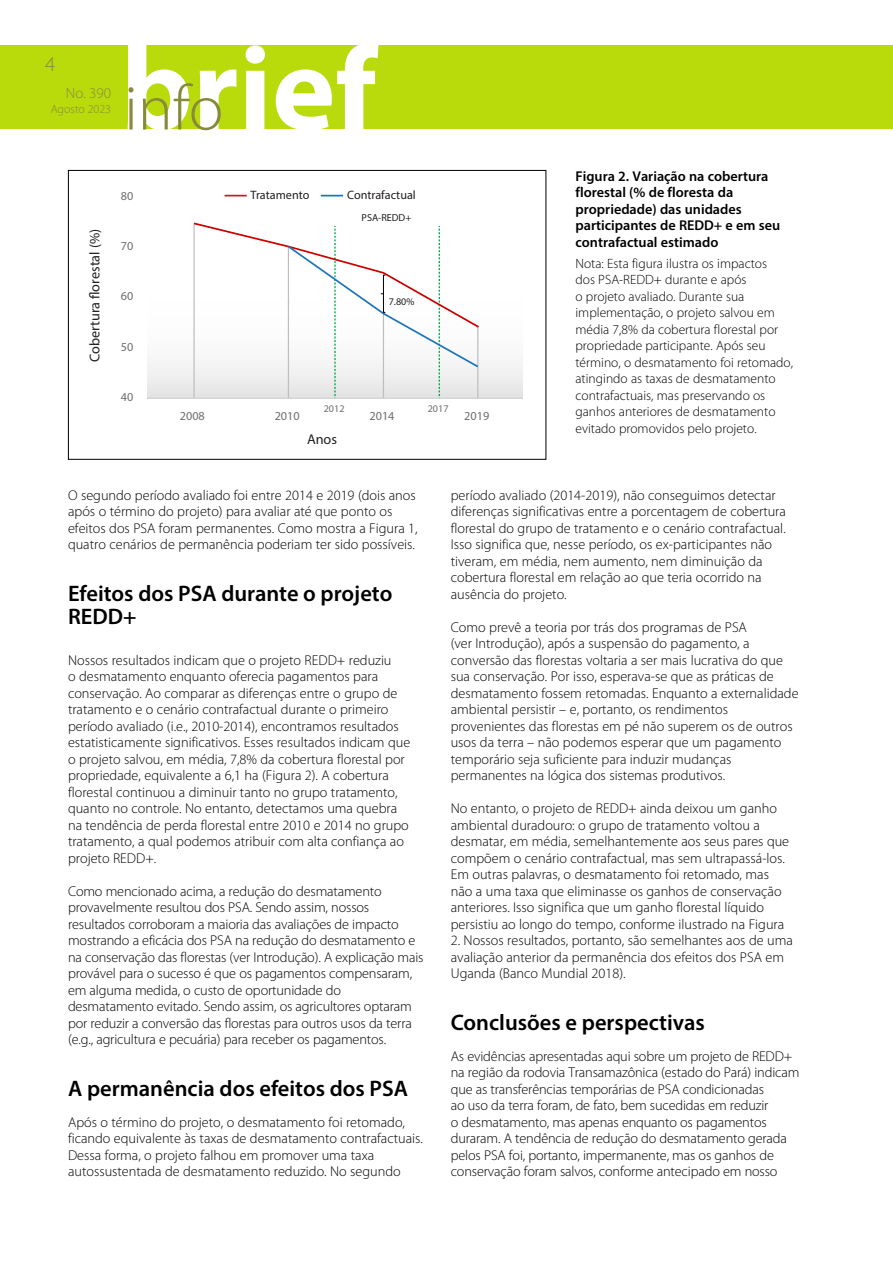
<style>
.page{position:relative;width:893px;height:1263px;background:#fff}
.page>*{position:absolute;margin:0;border:0;box-sizing:border-box;transform-origin:0 0}
.t1{font:600 22.5px/22.5px "Myriad Pro";color:#000}
.t2{font:300 21px "Myriad Pro";color:#878a3b}
.t3{font:300 15px "Myriad Pro";color:#878a3b}
.t4{font:300 14.25px/16.5px "Myriad Pro";color:#000}
.t5{font:600 14.25px/16.5px "Myriad Pro";color:#000}
.t6{font:14.25px "Myriad Pro";color:#231f20}
.t7{font:300 13.5px/16.5px "Myriad Pro";color:#000}
.t8{font:12.15px "Myriad Pro";color:#6d6e71}
.t9{font:12.15px "Myriad Pro";color:#231f20}
.t10{font:300 12px "Myriad Pro";color:#878a3b}
.t11{font:10.2px "Myriad Pro";color:#231f20}
.t12{font:10.2px "Myriad Pro";color:#6d6e71}
</style>
<div class="page">
<div style="left:0;top:45px;width:893px;height:84px;background:#b9db0c"></div>
<svg style="left:128px;top:45px;width:250px;height:85px"></svg>
<div style="left:147px;top:209px;width:376px;height:189px;background:linear-gradient(to bottom,#fff,#f1f0f0)"></div>
<hr style="left:147px;top:398px;width:376px;height:1px;background:#d1d3d4">
<svg style="left:321px;top:195px;width:22px;height:1px"></svg>
<svg style="left:225px;top:195px;width:22px;height:1px"></svg>
<svg style="left:192px;top:221px;width:289px;height:178px"></svg>
<div style="left:383px;top:275px;width:3px;height:38px;border:1px solid #000"></div>
<div style="left:68px;top:170px;width:478px;height:290px;border:1px solid #000"></div>
<h2 class="t2" style="left:45px;top:53px;width:12px">4</h2>
<p class="t3" style="left:66px;top:85px;width:47px">No. 390</p>
<p class="t10" style="left:51px;top:103px;width:62px">Agosto 2023</p>
<p class="t3" style="left:73px;top:85px;width:32px">No. 2</p>
<p class="t6" style="left:86px;top:362px;width:134px;rotate:-90deg">Cobertura orestal (%)</p>
<p class="t8" style="left:121px;top:188px;width:14px">80</p>
<p class="t8" style="left:121px;top:238px;width:14px">70</p>
<p class="t8" style="left:121px;top:289px;width:14px">60</p>
<p class="t8" style="left:121px;top:339px;width:14px">50</p>
<p class="t8" style="left:121px;top:390px;width:14px">40</p>
<p class="t9" style="left:251px;top:188px;width:60px">Tratamento</p>
<p class="t9" style="left:347px;top:188px;width:70px">Contrafactual</p>
<p class="t11" style="left:362px;top:212px;width:51px">PSA-REDD+</p>
<p class="t11" style="left:389px;top:295px;width:27px">7.80%</p>
<p class="t12" style="left:324px;top:402px;width:22px">2012</p>
<p class="t12" style="left:428px;top:402px;width:22px">2017</p>
<p class="t8" style="left:369px;top:408px;width:27px">2014</p>
<p class="t8" style="left:180px;top:408px;width:27px">2008</p>
<p class="t8" style="left:464px;top:408px;width:27px">2019</p>
<p class="t8" style="left:275px;top:408px;width:27px">2010</p>
<p class="t6" style="left:307px;top:430px;width:32px">Anos</p>
<p class="t5" style="left:575px;top:167px;width:206px">Figura 2. Variação na cobertura florestal (% de floresta da propriedade) das unidades participantes de REDD+ e em seu contrafactual estimado</p>
<p class="t7" style="left:575px;top:255px;width:219px">Nota: Esta figura ilustra os impactos<br>dos PSA-REDD+ durante e após<br>o projeto avaliado. Durante sua implementação, o projeto salvou em média 7,8% da cobertura florestal por propriedade participante. Após seu término, o desmatamento foi retomado, atingindo as taxas de desmatamento contrafactuais, mas preservando os ganhos anteriores de desmatamento evitado promovidos pelo projeto.</p>
<p class="t4" style="left:68px;top:487px;width:351px">O segundo período avaliado foi entre 2014 e 2019 (dois anos após o término do projeto) para avaliar até que ponto os efeitos dos PSA foram permanentes. Como mostra a Figura 1, quatro cenários de permanência poderiam ter sido possíveis.</p>
<h1 class="t1" style="left:68px;top:582px;width:326px">Efeitos dos PSA durante o projeto<br>REDD+</h1>
<p class="t4" style="left:68px;top:652px;width:344px">Nossos resultados indicam que o projeto REDD+ reduziu<br>o desmatamento enquanto oferecia pagamentos para conservação. Ao comparar as diferenças entre o grupo de tratamento e o cenário contrafactual durante o primeiro período avaliado (i.e., 2010-2014), encontramos resultados estatisticamente significativos. Esses resultados indicam que o projeto salvou, em média, 7,8% da cobertura florestal por propriedade, equivalente a 6,1 ha (Figura 2). A cobertura florestal continuou a diminuir tanto no grupo tratamento, quanto no controle. No entanto, detectamos uma quebra na tendência de perda florestal entre 2010 e 2014 no grupo tratamento, a qual podemos atribuir com alta confiança ao projeto REDD+.</p>
<p class="t4" style="left:68px;top:883px;width:357px">Como mencionado acima, a redução do desmatamento provavelmente resultou dos PSA. Sendo assim, nossos resultados corroboram a maioria das avaliações de impacto mostrando a eficácia dos PSA na redução do desmatamento e na conservação das florestas (ver Introdução). A explicação mais provável para o sucesso é que os pagamentos compensaram, em alguma medida, o custo de oportunidade do desmatamento evitado. Sendo assim, os agricultores optaram por reduzir a conversão das florestas para outros usos da terra (e.g., agricultura e pecuária) para receber os pagamentos.</p>
<h1 class="t1" style="left:68px;top:1077px;width:342px">A permanência dos efeitos dos PSA</h1>
<p class="t4" style="left:68px;top:1114px;width:356px">Após o término do projeto, o desmatamento foi retomado, ficando equivalente às taxas de desmatamento contrafactuais.<br>Dessa forma, o projeto falhou em promover uma taxa autossustentada de desmatamento reduzido. No segundo</p>
<p class="t4" style="left:451px;top:487px;width:337px">período avaliado (2014-2019), não conseguimos detectar diferenças significativas entre a porcentagem de cobertura florestal do grupo de tratamento e o cenário contrafactual.<br>Isso significa que, nesse período, os ex-participantes não tiveram, em média, nem aumento, nem diminuição da cobertura florestal em relação ao que teria ocorrido na ausência do projeto.</p>
<p class="t4" style="left:451px;top:619px;width:349px">Como prevê a teoria por trás dos programas de PSA<br>(ver Introdução), após a suspensão do pagamento, a conversão das florestas voltaria a ser mais lucrativa do que sua conservação. Por isso, esperava-se que as práticas de desmatamento fossem retomadas. Enquanto a externalidade ambiental persistir – e, portanto, os rendimentos provenientes das florestas em pé não superem os de outros usos da terra – não podemos esperar que um pagamento temporário seja suficiente para induzir mudanças permanentes na lógica dos sistemas produtivos.</p>
<p class="t4" style="left:451px;top:800px;width:340px">No entanto, o projeto de REDD+ ainda deixou um ganho ambiental duradouro: o grupo de tratamento voltou a desmatar, em média, semelhantemente aos seus pares que compõem o cenário contrafactual, mas sem ultrapassá-los.<br>Em outras palavras, o desmatamento foi retomado, mas não a uma taxa que eliminasse os ganhos de conservação anteriores. Isso significa que um ganho florestal líquido persistiu ao longo do tempo, conforme ilustrado na Figura</p>
<p class="t4" style="left:451px;top:932px;width:344px">2. Nossos resultados, portanto, são semelhantes aos de uma avaliação anterior da permanência dos efeitos dos PSA em<br>Uganda (Banco Mundial 2018).</p>
<h1 class="t1" style="left:451px;top:1011px;width:256px">Conclusões e perspectivas</h1>
<p class="t4" style="left:451px;top:1048px;width:350px">As evidências apresentadas aqui sobre um projeto de REDD+ na região da rodovia Transamazônica (estado do Pará) indicam que as transferências temporárias de PSA condicionadas<br>ao uso da terra foram, de fato, bem sucedidas em reduzir<br>o desmatamento, mas apenas enquanto os pagamentos duraram. A tendência de redução do desmatamento gerada pelos PSA foi, portanto, impermanente, mas os ganhos de conservação foram salvos, conforme antecipado em nosso</p>
</div>
